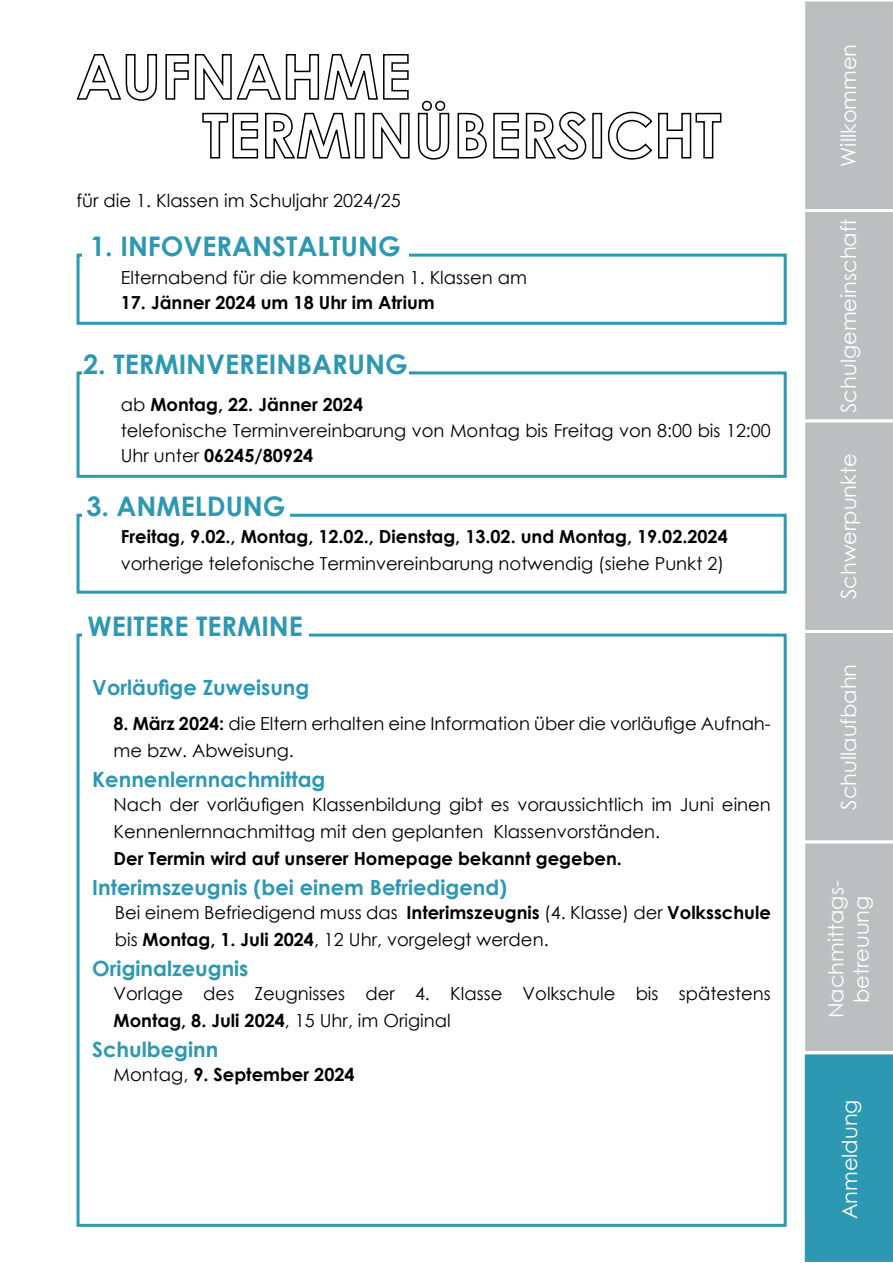
<style>
.page{position:relative;width:893px;height:1263px;background:#fff}
.page>*{position:absolute;margin:0;border:0;box-sizing:border-box;transform-origin:0 0}
.t1{font:700 27px "Century Gothic";color:#2d98b2}
.t2{font:700 21px "Century Gothic";color:#2d98b2}
.t3{font:21px/25.2px "Century Gothic";color:#fff;text-align:center}
.t4{font:18px/27px "Century Gothic";color:#000}
.t5{font:700 18px "Century Gothic";color:#000}
.s1{font-weight:700}
.s2{font-weight:400}
</style>
<div class="page">
<svg style="left:804px;top:1px;width:89px;height:1261px;background:#a6b9bf"></svg>
<div style="left:77px;top:254px;width:710px;height:71px;border:3px solid #2d98b2"></div>
<div style="left:82px;top:236px;width:327px;height:34px;background:#fff"></div>
<div style="left:77px;top:371px;width:710px;height:107px;border:3px solid #2d98b2"></div>
<div style="left:82px;top:354px;width:327px;height:34px;background:#fff"></div>
<div style="left:77px;top:514px;width:710px;height:80px;border:3px solid #2d98b2"></div>
<div style="left:82px;top:496px;width:208px;height:23px;background:#fff"></div>
<div style="left:77px;top:633px;width:710px;height:594px;border:3px solid #2d98b2"></div>
<div style="left:82px;top:616px;width:226px;height:34px;background:#fff"></div>
<svg style="left:76px;top:54px;width:646px;height:106px"></svg>
<p class="t4" style="left:77px;top:187px;width:326px">für die 1. Klassen im Schuljahr 2024/25</p>
<h1 class="t1" style="left:90px;top:226px;width:312px">1. INFOVERANSTALTUNG</h1>
<p class="t4" style="left:121px;top:263px;width:408px">Elternabend für die kommenden 1. Klassen am</p>
<p class="t5" style="left:121px;top:289px;width:315px">17. Jänner 2024 um 18 Uhr im Atrium</p>
<h1 class="t1" style="left:83px;top:344px;width:326px">2. TERMINVEREINBARUNG</h1>
<p class="t4" style="left:121px;top:391px;width:652px;line-height:25.5px">ab <span class="s1">Montag, 22. Jänner 2024<br></span>telefonische Terminvereinbarung von Montag bis Freitag von 8:00 bis 12:00<br>Uhr unter <span class="s1">06245/80924</span></p>
<h1 class="t1" style="left:86px;top:486px;width:201px">3. ANMELDUNG</h1>
<p class="t5" style="left:121px;top:523px;width:608px">Freitag, 9.02., Montag, 12.02., Dienstag, 13.02. und Montag, 19.02.2024</p>
<p class="t4" style="left:121px;top:550px;width:605px">vorherige telefonische Terminvereinbarung notwendig (siehe Punkt 2)</p>
<h1 class="t1" style="left:88px;top:606px;width:217px">WEITERE TERMINE</h1>
<p class="t2" style="left:92px;top:671px;width:219px">Vorläufige Zuweisung</p>
<p class="t4" style="left:114px;top:710px;width:659px"><span class="s1">8. März 2024:</span> die Eltern erhalten eine Information über die vorläufige Aufnah&shy;me bzw. Abweisung.</p>
<p class="t2" style="left:92px;top:763px;width:235px">Kennenlernnachmittag</p>
<p class="t4" style="left:114px;top:791px;width:659px">Nach der vorläufigen Klassenbildung gibt es voraussichtlich im Juni einen<br>Kennenlernnachmittag mit den geplanten Klassenvorständen.</p>
<p class="t5" style="left:114px;top:845px;width:510px">Der Termin wird auf unserer Homepage bekannt gegeben.</p>
<p class="t2" style="left:92px;top:871px;width:416px">Interimszeugnis (bei einem Befriedigend)</p>
<p class="t4" style="left:115px;top:899px;width:658px">Bei einem Befriedigend muss das <span class="s1">Interimszeugnis</span> (4. Klasse) der <span class="s1">Volksschule </span>bis <span class="s1">Montag, 1. Juli 2024</span>, 12 Uhr, vorgelegt werden.</p>
<p class="t2" style="left:92px;top:952px;width:158px">Originalzeugnis</p>
<p class="t4" style="left:114px;top:980px;width:659px">Vorlage des Zeugnisses der 4. Klasse Volkschule bis spätestens<br><span class="s1">Montag, 8. Juli 2024</span>, 15 Uhr, im Original</p>
<p class="t2" style="left:92px;top:1033px;width:127px">Schulbeginn</p>
<p class="t5" style="left:114px;top:1061px;width:243px"><span class="s2">Montag,</span> 9. September 2024</p>
<p class="t3" style="left:836px;top:167px;width:124px;rotate:-90deg">Willkommen</p>
<p class="t3" style="left:836px;top:413px;width:196px;rotate:-90deg">Schulgemeinschaft</p>
<p class="t3" style="left:836px;top:599px;width:147px;rotate:-90deg">Schwerpunkte</p>
<p class="t3" style="left:836px;top:810px;width:148px;rotate:-90deg">Schullaufbahn</p>
<p class="t3" style="left:823px;top:1018px;width:140px;rotate:-90deg">Nachmittags&shy;betreuung</p>
<p class="t3" style="left:834px;top:1218px;width:121px;rotate:-90deg">Anmeldung</p>
<p class="t3" style="left:837px;top:1219px;width:121px;rotate:-90deg">Anmeldung</p>
</div>
